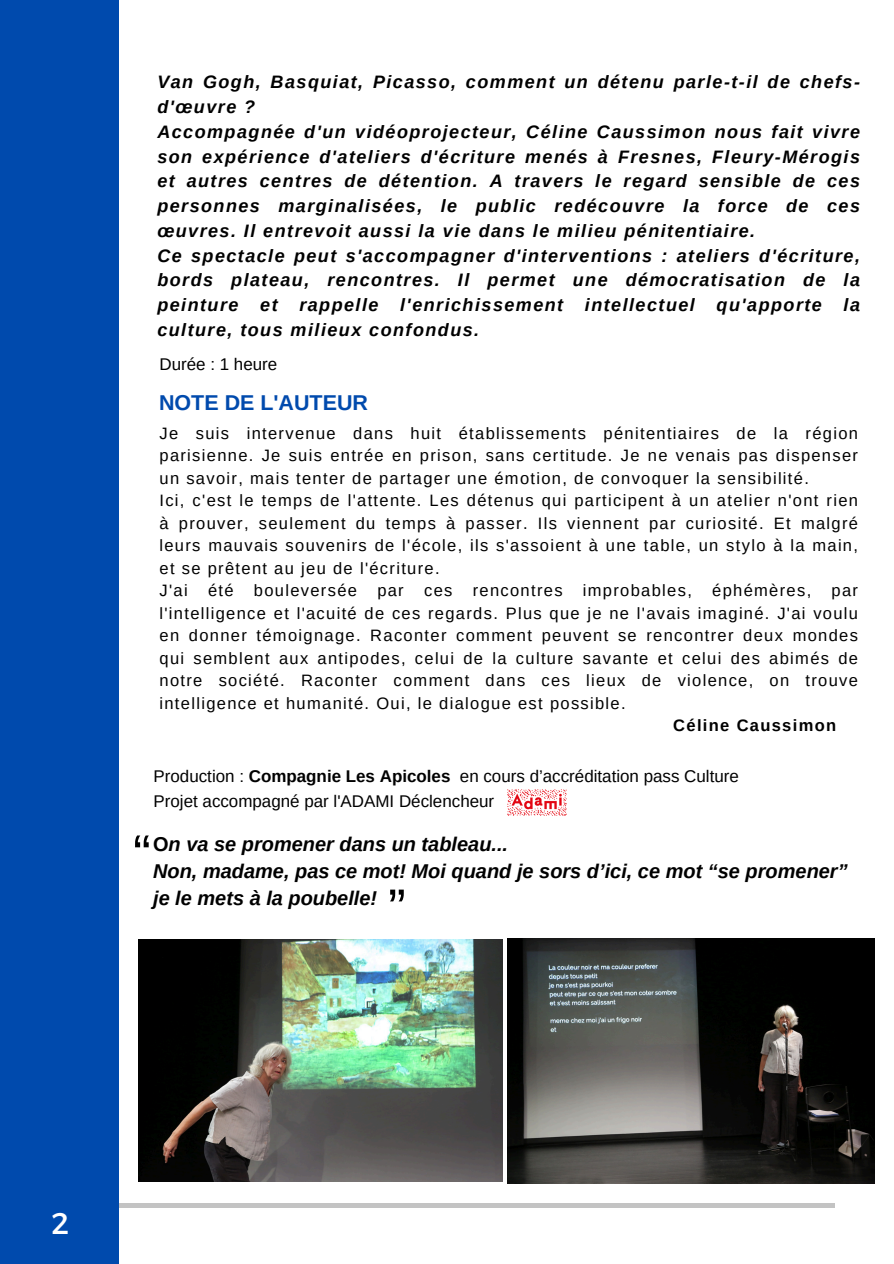
<style>
.page{position:relative;width:894px;height:1264px;background:#fff}
.page>*{position:absolute;margin:0;border:0;box-sizing:border-box;transform-origin:0 0}
.t1{font:52.95px "Arimo";color:#000}
.t2{font:30px "Montserrat";color:#fff}
.t3{font:700 21.45px "Arimo";color:#004aad}
.t4{font:italic 700 19.95px/27px "Arimo";color:#000}
.t5{font:italic 700 18px/24.8px "Arimo";letter-spacing:.08em;color:#000}
.t6{font:16.95px "Arimo";color:#000}
.t7{font:16.5px/22.5px "Arimo";letter-spacing:.08em;color:#000;text-align:justify}
.t8{font:700 16.5px "Arimo";letter-spacing:.08em;color:#000}
.s1{font-weight:700}
.s2{font-style:normal}
</style>
<div class="page">
<hr style="left:70px;top:1203px;width:764px;height:4px;background:#c3c3c3">
<img style="left:507px;top:789px;width:60px;height:27px">
<img style="left:507px;top:938px;width:367px;height:244px">
<img style="left:139px;top:939px;width:363px;height:242px">
<div style="left:0;top:0;width:118px;height:1263px;background:#004aad"></div>
<p class="t5" style="left:157px;top:70px;width:704px">Van Gogh, Basquiat, Picasso, comment un détenu parle-t-il de chefs&shy;d'œuvre ?<br>Accompagnée d'un vidéoprojecteur, Céline Caussimon nous fait vivre son expérience d'ateliers d'écriture menés à Fresnes, Fleury-Mérogis et autres centres de détention. A travers le regard sensible de ces personnes marginalisées, le public redécouvre la force de ces œuvres. Il entrevoit aussi la vie dans le milieu pénitentiaire.<br>Ce spectacle peut s'accompagner d'interventions : ateliers d'écriture, bords plateau, rencontres. Il permet une démocratisation de la peinture et rappelle l'enrichissement intellectuel qu'apporte la culture, tous milieux confondus.</p>
<p class="t6" style="left:159px;top:354px;width:119px">Durée : 1 heure</p>
<p class="t3" style="left:159px;top:390px;width:210px">NOTE DE L'AUTEUR</p>
<p class="t7" style="left:159px;top:422px;width:699px">Je suis intervenue dans huit établissements pénitentiaires de la région parisienne. Je suis entrée en prison, sans certitude. Je ne venais pas dispenser un savoir, mais tenter de partager une émotion, de convoquer la sensibilité.</p>
<h1 class="t7" style="left:159px;top:489px;width:699px">Ici, c'est le temps de l'attente. Les détenus qui participent à un atelier n'ont rien à prouver, seulement du temps à passer. Ils viennent par curiosité. Et malgré leurs mauvais souvenirs de l'école, ils s'assoient à une table, un stylo à la main, et se prêtent au jeu de l'écriture.</h1>
<p class="t7" style="left:159px;top:579px;width:699px">J'ai été bouleversée par ces rencontres improbables, éphémères, par l'intelligence et l'acuité de ces regards. Plus que je ne l'avais imaginé. J'ai voulu en donner témoignage. Raconter comment peuvent se rencontrer deux mondes qui semblent aux antipodes, celui de la culture savante et celui des abimés de notre société. Raconter comment dans ces lieux de violence, on trouve intelligence et humanité. Oui, le dialogue est possible.</p>
<p class="t8" style="left:673px;top:716px;width:164px">Céline Caussimon</p>
<p class="t6" style="left:153px;top:766px;width:586px">Production : <span class="s1">Compagnie Les Apicoles</span> en cours d’accréditation pass Culture</p>
<p class="t6" style="left:153px;top:792px;width:342px">Projet accompagné par l'ADAMI Déclencheur</p>
<h2 class="t1" style="left:133px;top:824px;width:19px">“</h2>
<p class="t4" style="left:153px;top:830px;width:696px"><span class="s2">O</span>n va se promener dans un tableau...<br>Non, madame, pas ce mot! Moi quand je sors d’ici, ce mot “se promener” je le mets à la poubelle!</p>
<p class="t1" style="left:388px;top:878px;width:19px">”</p>
<p class="t2" style="left:51px;top:1203px;width:19px">2</p>
<p class="t2" style="left:61px;top:1205px;width:19px">2</p>
</div>
